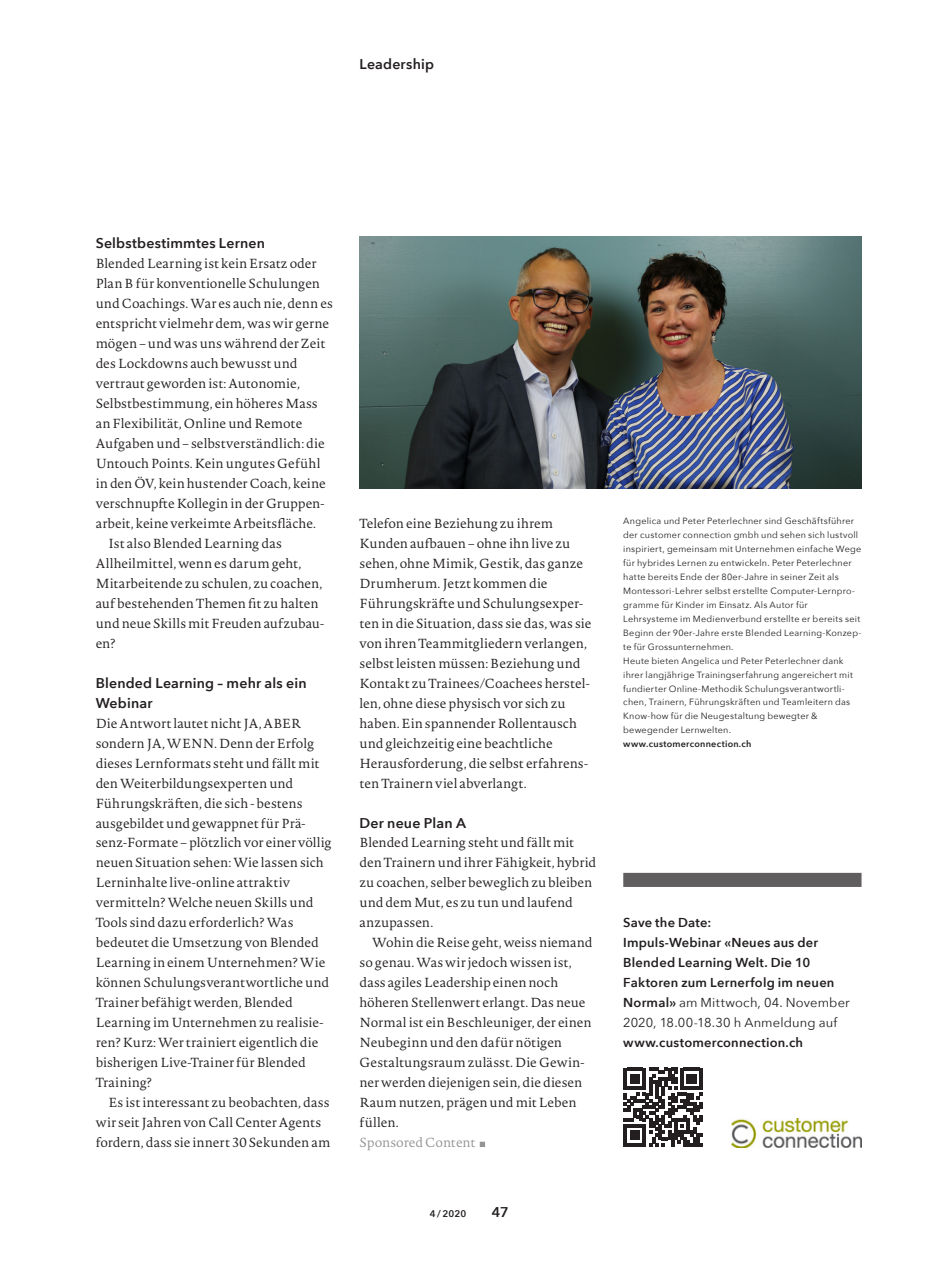
<style>
.page{position:relative;width:936px;height:1263px;background:#fff}
.page>*{position:absolute;margin:0;border:0;box-sizing:border-box;transform-origin:0 0}
.Copy_Zwischentitel{font:600 14.1px/20px "Avenir Next";letter-spacing:.015em;color:#231f20}
.Copy_oEz{font:300 12.9px/20px "Novel Pro";color:#231f20}
.Copy_mEz{font:300 12.9px/20px "Novel Pro";color:#231f20}
.Box_Titel_11_mL{font:600 12.9px/20px "Avenir Next";letter-spacing:.015em;color:#231f20}
.Copy_mEz-2{font:300 12.9px "Novel Pro";letter-spacing:-.005em;color:#959394}
.t1{font:600 9.6px "Avenir Next";color:#231f20}
.Bildzeile_oben{font:9px/14px "Avenir Next";letter-spacing:.025em;color:#231f20}
.Bildzeile_oben-2{font:600 9px "Avenir Next";letter-spacing:.03em;color:#231f20}
.s1{font-weight:400}
</style>
<div class="page">
<svg style="left:479px;top:1142px;width:6px;height:5px"></svg>
<div style="left:623px;top:873px;width:238px;height:14px;background:#605e5e"></div>
<svg style="left:623px;top:1068px;width:79px;height:78px"></svg>
<img style="left:731px;top:1118px;width:130px;height:29px">
<img style="left:359px;top:236px;width:502px;height:252px">
<p class="Copy_Zwischentitel" style="left:359px;top:54px;width:76px">Leadership</p>
<p class="Copy_Zwischentitel" style="left:96px;top:233px;width:171px">Selbstbestimmtes Lernen</p>
<p class="Copy_oEz" style="left:96px;top:253px;width:239px">Blended Learning ist kein Ersatz oder Plan B für konventionelle Schulungen und Coachings. War es auch nie, denn es entspricht vielmehr dem, was wir gerne mögen – und was uns während der Zeit des Lockdowns auch bewusst und vertraut geworden ist: Autonomie, Selbstbestimmung, ein höheres Mass an Flexibilität, Online und Remote Aufgaben und – selbstverständlich: die Untouch Points. Kein ungutes Gefühl in den ÖV, kein hustender Coach, keine verschnupfte Kollegin in der Gruppen&shy;arbeit, keine verkeimte Arbeitsfläche.</p>
<p class="Copy_mEz" style="left:96px;top:533px;width:230px;text-indent:13px">Ist also Blended Learning das<br>Allheilmittel, wenn es darum geht,<br>Mitarbeitende zu schulen, zu coachen, auf bestehenden Themen fit zu halten und neue Skills mit Freuden aufzubau&shy;en?</p>
<p class="Copy_Zwischentitel" style="left:96px;top:672px;width:212px">Blended Learning – mehr als ein<br>Webinar</p>
<p class="Copy_oEz" style="left:96px;top:713px;width:237px">Die Antwort lautet nicht JA, ABER sondern JA, WENN. Denn der Erfolg dieses Lernformats steht und fällt mit den Weiterbildungsexperten und Führungskräften, die sich - bestens ausgebildet und gewappnet für Prä&shy;senz-Formate – plötzlich vor einer völlig neuen Situation sehen: Wie lassen sich Lerninhalte live-online attraktiv vermitteln? Welche neuen Skills und Tools sind dazu erforderlich? Was bedeutet die Umsetzung von Blended Learning in einem Unternehmen? Wie können Schulungsverantwortliche und Trainer befähigt werden, Blended Learning im Unternehmen zu realisie&shy;ren? Kurz: Wer trainiert eigentlich die bisherigen Live-Trainer für Blended Training?</p>
<p class="Copy_mEz" style="left:96px;top:1092px;width:236px;text-indent:13px">Es ist interessant zu beobachten, dass wir seit Jahren von Call Center Agents fordern, dass sie innert 30 Sekunden am</p>
<p class="Copy_mEz" style="left:359px;top:513px;width:233px">Telefon eine Beziehung zu ihrem Kunden aufbauen – ohne ihn live zu sehen, ohne Mimik, Gestik, das ganze Drumherum. Jetzt kommen die Führungskräfte und Schulungsexper&shy;ten in die Situation, dass sie das, was sie von ihren Teammitgliedern verlangen, selbst leisten müssen: Beziehung und Kontakt zu Trainees/Coachees herstel&shy;len, ohne diese physisch vor sich zu haben. Ein spannender Rollentausch und gleichzeitig eine beachtliche Herausforderung, die selbst erfahrens&shy;ten Trainern viel abverlangt.</p>
<p class="Copy_Zwischentitel" style="left:359px;top:812px;width:108px">Der neue Plan A</p>
<p class="Copy_oEz" style="left:359px;top:832px;width:238px">Blended Learning steht und fällt mit den Trainern und ihrer Fähigkeit, hybrid zu coachen, selber beweglich zu bleiben und dem Mut, es zu tun und laufend anzupassen.</p>
<p class="Copy_mEz" style="left:359px;top:932px;width:234px;text-indent:13px">Wohin die Reise geht, weiss niemand so genau. Was wir jedoch wissen ist, dass agiles Leadership einen noch höheren Stellenwert erlangt. Das neue Normal ist ein Beschleuniger, der einen Neubeginn und den dafür nötigen Gestaltungsraum zulässt. Die Gewin&shy;ner werden diejenigen sein, die diesen Raum nutzen, prägen und mit Leben füllen.</p>
<p class="Copy_mEz-2" style="left:359px;top:1133px;width:117px">Sponsored Content</p>
<p class="t1" style="left:430px;top:1205px;width:38px">4 / 2020</p>
<p class="Copy_Zwischentitel" style="left:492px;top:1202px;width:18px">47</p>
<p class="Bildzeile_oben" style="left:623px;top:513px;width:239px">Angelica und Peter Peterlechner sind Geschäftsführer der customer connection gmbh und sehen sich lustvoll inspiriert, gemeinsam mit Unternehmen einfache Wege für hybrides Lernen zu entwickeln. Peter Peterlechner hatte bereits Ende der 80er-Jahre in seiner Zeit als Montessori-Lehrer selbst erstellte Computer-Lernpro&shy;gramme für Kinder im Einsatz. Als Autor für Lehrsysteme im Medienverbund erstellte er bereits seit Beginn der 90er-Jahre erste Blended Learning-Konzep&shy;te für Grossunternehmen.</p>
<p class="Bildzeile_oben" style="left:623px;top:653px;width:231px">Heute bieten Angelica und Peter Peterlechner dank ihrer langjährige Trainingserfahrung angereichert mit fundierter Online-Methodik Schulungsverantwortli&shy;chen, Trainern, Führungskräften und Teamleitern das Know-how für die Neugestaltung bewegter &amp; bewegender Lernwelten.</p>
<p class="Bildzeile_oben-2" style="left:623px;top:736px;width:130px">www.customerconnection.ch</p>
<p class="Box_Titel_11_mL" style="left:623px;top:912px;width:228px">Save the Date:<br>Impuls-Webinar «Neues aus der<br>Blended Learning Welt. Die 10<br>Faktoren zum Lernerfolg im neuen<br>Normal» <span class="s1">am Mittwoch, 04. November<br>2020, 18.00-18.30 h Anmeldung auf </span>www.customerconnection.ch</p>
</div>
